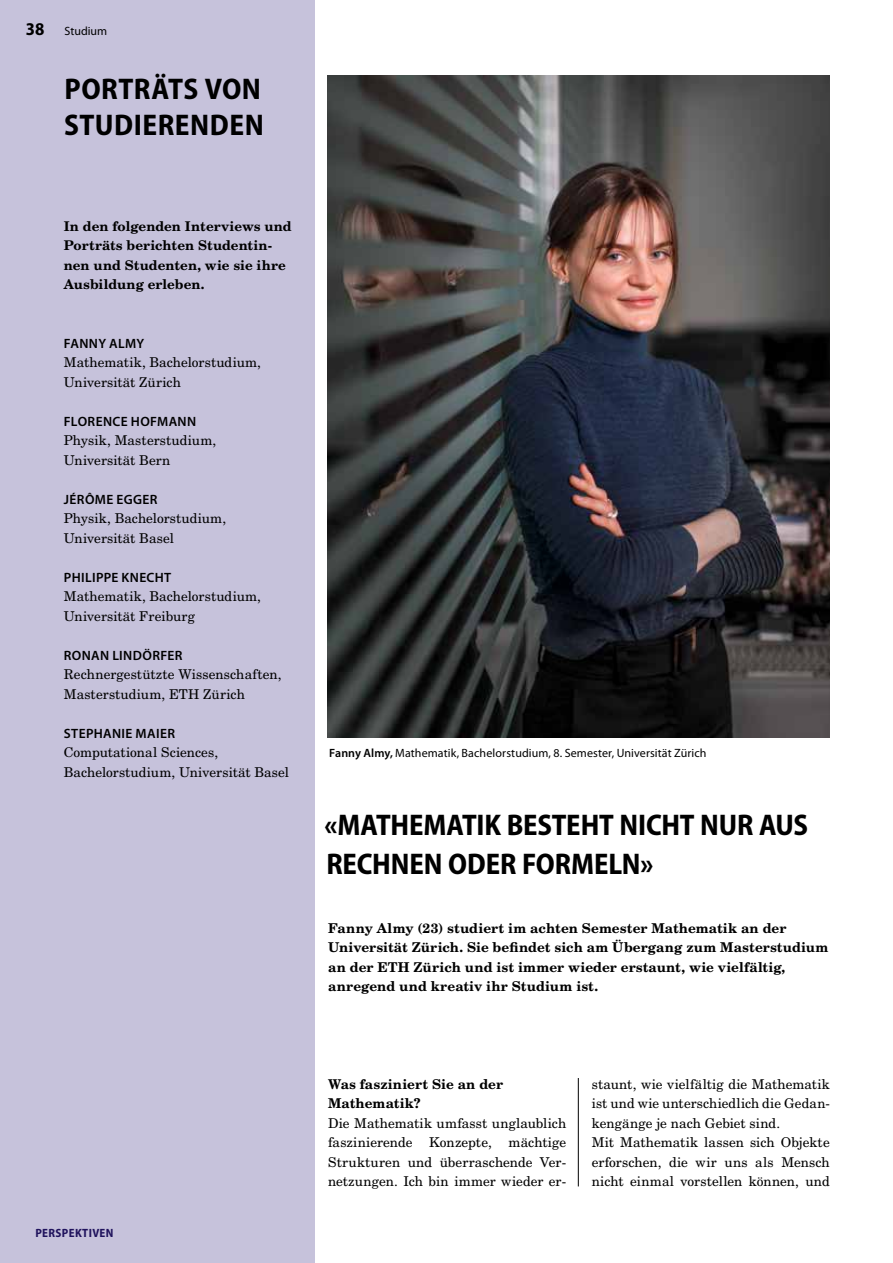
<style>
.page{position:relative;width:893px;height:1263px;background:#fff}
.page>*{position:absolute;margin:0;border:0;box-sizing:border-box;transform-origin:0 0}
.t1{font:700 semi-condensed 30px/39px "Myriad Pro";letter-spacing:-.005em;color:#000}
.t2{font:700 semi-condensed 30px/36px "Myriad Pro";letter-spacing:.015em;color:#000}
.t3{font:700 semi-condensed 18px "Myriad Pro";color:#000}
.t4{font:13.5px/19.5px "New Century Schlbk LT Std";letter-spacing:.005em;color:#000}
.t5{font:700 13.5px/19.5px "New Century Schlbk LT Std";letter-spacing:.01em;color:#000}
.t6{font:600 13.5px "Myriad Pro";letter-spacing:.03em;color:#000}
.t7{font:700 13.35px/19.5px "New Century Schlbk LT Std";letter-spacing:.005em;color:#000}
.t8{font:12px "Myriad Pro";letter-spacing:.005em;color:#000}
.t9{font:700 semi-condensed 12px "Myriad Pro";letter-spacing:.03em;color:#20135d}
.s1{font-weight:600}
</style>
<div class="page">
<div style="left:0;top:0;width:315px;height:1263px;background:#c6c2db"></div>
<img style="left:327px;top:76px;width:502px;height:661px">
<hr style="left:578px;top:1078px;width:1px;height:108px;background:#000">
<h2 class="t3" style="left:26px;top:19px;width:20px">38</h2>
<p class="t8" style="left:65px;top:23px;width:44px">Studium</p>
<h1 class="t2" style="left:64px;top:71px;width:201px">PORTRÄTS VON<br>STUDIERENDEN</h1>
<p class="t7" style="left:64px;top:216px;width:230px">In den folgenden Interviews und<br>Porträts berichten Studentin&shy;nen und Studenten, wie sie ihre<br>Ausbildung erleben.</p>
<p class="t6" style="left:64px;top:335px;width:82px">FANNY ALMY</p>
<p class="t4" style="left:64px;top:353px;width:199px">Mathematik, Bachelorstudium,<br>Universität Zürich</p>
<p class="t6" style="left:64px;top:413px;width:134px">FLORENCE HOFMANN</p>
<p class="t4" style="left:64px;top:431px;width:154px">Physik, Masterstudium,<br>Universität Bern</p>
<p class="t6" style="left:64px;top:491px;width:95px">JÉRÔME EGGER</p>
<p class="t4" style="left:64px;top:509px;width:164px">Physik, Bachelorstudium,<br>Universität Basel</p>
<p class="t6" style="left:64px;top:569px;width:109px">PHILIPPE KNECHT</p>
<p class="t4" style="left:64px;top:587px;width:199px">Mathematik, Bachelorstudium,<br>Universität Freiburg</p>
<p class="t6" style="left:64px;top:647px;width:120px">RONAN LINDÖRFER</p>
<p class="t4" style="left:64px;top:665px;width:219px">Rechnergestützte Wissenschaften,<br>Masterstudium, ETH Zürich</p>
<p class="t6" style="left:64px;top:725px;width:113px">STEPHANIE MAIER</p>
<p class="t4" style="left:64px;top:743px;width:227px">Computational Sciences,<br>Bachelorstudium, Universität Basel</p>
<p class="t8" style="left:329px;top:746px;width:379px"><span class="s1">Fanny Almy,</span> Mathematik, Bachelorstudium, 8. Semester, Universität Zürich</p>
<h1 class="t1" style="left:325px;top:806px;width:485px">«MATHEMATIK BESTEHT NICHT NUR AUS<br>RECHNEN ODER FORMELN»</h1>
<p class="t5" style="left:328px;top:918px;width:502px">Fanny Almy (23) studiert im achten Semester Mathematik an der Universität Zürich. Sie befindet sich am Übergang zum Masterstudium an der ETH Zürich und ist immer wieder erstaunt, wie vielfältig, anregend und kreativ ihr Studium ist.</p>
<p class="t9" style="left:35px;top:1226px;width:80px">PERSPEKTIVEN</p>
<p class="t5" style="left:328px;top:1074px;width:176px">Was fasziniert Sie an der<br>Mathematik?</p>
<p class="t4" style="left:328px;top:1113px;width:240px;text-align:justify">Die Mathematik umfasst unglaublich faszinierende Konzepte, mächtige Strukturen und überraschende Ver&shy;netzungen. Ich bin immer wieder er-</p>
<p class="t4" style="left:592px;top:1074px;width:240px">staunt, wie vielfältig die Mathematik ist und wie unterschiedlich die Gedan&shy;kengänge je nach Gebiet sind.<br>Mit Mathematik lassen sich Objekte erforschen, die wir uns als Mensch nicht einmal vorstellen können, und</p>
</div>
